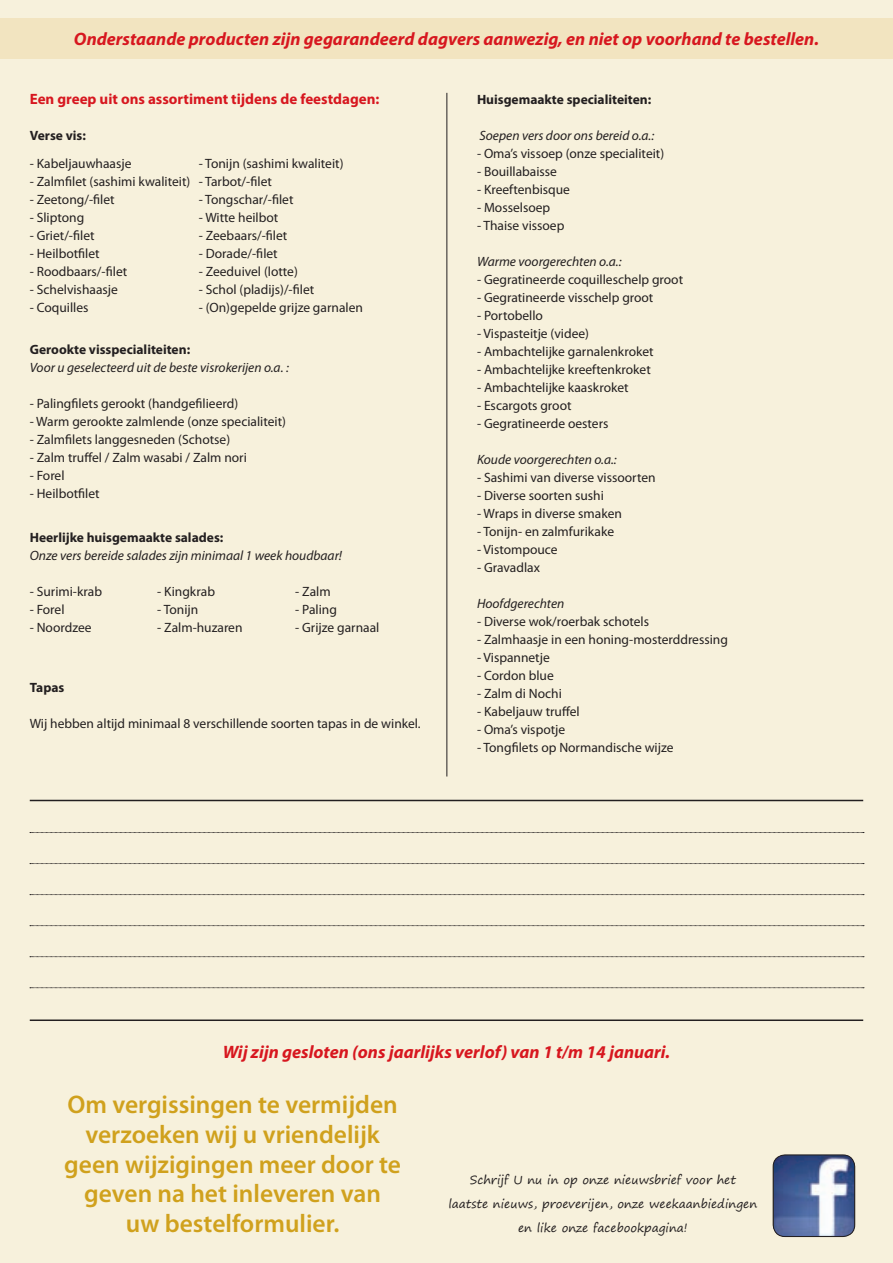
<style>
.page{position:relative;width:893px;height:1263px;background:#f7f1dc}
.page>*{position:absolute;margin:0;border:0;box-sizing:border-box;transform-origin:0 0}
.t1{font:600 25.5px/30px "Myriad Pro";color:#d0a11d;text-align:center}
.t2{font:italic 700 18px "Myriad Pro";color:#d7171f}
.t3{font:700 15px "Myriad Pro";color:#d7171f}
.t4{font:13.5px "Myriad Pro";color:#231f20}
.t5{font:italic 13.5px "Myriad Pro";color:#231f20}
.t6{font:700 13.5px "Myriad Pro";color:#231f20}
.t7{font:11.85px/23.7px "Segoe Print";color:#231f20;text-align:center}
</style>
<div class="page">
<hr style="left:446px;top:93px;width:1px;height:683px;background:#231f20">
<hr style="left:30px;top:1019px;width:833px;height:2px;background:#231f20">
<hr style="left:30px;top:800px;width:833px;height:1px;background:#231f20">
<svg style="left:30px;top:987px;width:834px;height:1px"></svg>
<svg style="left:30px;top:956px;width:834px;height:1px"></svg>
<svg style="left:30px;top:925px;width:834px;height:1px"></svg>
<svg style="left:30px;top:894px;width:834px;height:1px"></svg>
<svg style="left:30px;top:863px;width:834px;height:1px"></svg>
<svg style="left:30px;top:832px;width:834px;height:1px"></svg>
<img style="left:775px;top:1157px;width:80px;height:79px">
<div style="left:773px;top:1155px;width:82px;height:82px;border:1px solid #231f20;border-radius:12px"></div>
<div style="left:0;top:18px;width:893px;height:41px;background:#f2e4c0"></div>
<h2 class="t2" style="left:74px;top:27px;width:747px">Onderstaande producten zijn gegarandeerd dagvers aanwezig, en niet op voorhand te bestellen.</h2>
<p class="t3" style="left:30px;top:89px;width:351px">Een greep uit ons assortiment tijdens de feestdagen:</p>
<p class="t6" style="left:30px;top:126px;width:58px">Verse vis:</p>
<p class="t4" style="left:199px;top:155px;width:146px">- Tonijn (sashimi kwaliteit)</p>
<p class="t4" style="left:199px;top:173px;width:75px">- Tarbot/-filet</p>
<p class="t4" style="left:199px;top:191px;width:96px">- Tongschar/-filet</p>
<p class="t4" style="left:199px;top:209px;width:81px">- Witte heilbot</p>
<p class="t4" style="left:199px;top:227px;width:90px">- Zeebaars/-filet</p>
<p class="t4" style="left:199px;top:245px;width:80px">- Dorade/-filet</p>
<p class="t4" style="left:199px;top:263px;width:101px">- Zeeduivel (lotte)</p>
<p class="t4" style="left:199px;top:281px;width:117px">- Schol (pladijs)/-filet</p>
<p class="t4" style="left:199px;top:299px;width:166px">- (On)gepelde grijze garnalen</p>
<p class="t4" style="left:30px;top:155px;width:103px">- Kabeljauwhaasje</p>
<p class="t4" style="left:30px;top:173px;width:162px">- Zalmfilet (sashimi kwaliteit)</p>
<p class="t4" style="left:30px;top:191px;width:86px">- Zeetong/-filet</p>
<p class="t4" style="left:30px;top:209px;width:56px">- Sliptong</p>
<p class="t4" style="left:30px;top:227px;width:66px">- Griet/-filet</p>
<p class="t4" style="left:30px;top:245px;width:71px">- Heilbotfilet</p>
<p class="t4" style="left:30px;top:263px;width:99px">- Roodbaars/-filet</p>
<p class="t4" style="left:30px;top:281px;width:90px">- Schelvishaasje</p>
<p class="t4" style="left:30px;top:299px;width:60px">- Coquilles</p>
<p class="t6" style="left:30px;top:341px;width:162px">Gerookte visspecialiteiten:</p>
<p class="t5" style="left:30px;top:359px;width:261px">Voor u geselecteerd uit de beste visrokerijen o.a. :</p>
<p class="t4" style="left:30px;top:395px;width:210px">- Palingfilets gerookt (handgefilieerd)</p>
<p class="t4" style="left:30px;top:413px;width:258px">- Warm gerookte zalmlende (onze specialiteit)</p>
<p class="t4" style="left:30px;top:431px;width:202px">- Zalmfilets langgesneden (Schotse)</p>
<p class="t4" style="left:30px;top:449px;width:219px">- Zalm truffel / Zalm wasabi / Zalm nori</p>
<p class="t4" style="left:30px;top:467px;width:36px">- Forel</p>
<p class="t4" style="left:30px;top:485px;width:71px">- Heilbotfilet</p>
<p class="t6" style="left:30px;top:529px;width:195px">Heerlijke huisgemaakte salades:</p>
<p class="t5" style="left:30px;top:548px;width:314px">Onze vers bereide salades zijn minimaal 1 week houdbaar!</p>
<p class="t4" style="left:30px;top:584px;width:74px">- Surimi-krab</p>
<p class="t4" style="left:157px;top:584px;width:59px">- Kingkrab</p>
<p class="t4" style="left:295px;top:584px;width:37px">- Zalm</p>
<p class="t4" style="left:30px;top:602px;width:36px">- Forel</p>
<p class="t4" style="left:157px;top:602px;width:43px">- Tonijn</p>
<p class="t4" style="left:295px;top:602px;width:43px">- Paling</p>
<p class="t4" style="left:30px;top:620px;width:63px">- Noordzee</p>
<p class="t4" style="left:157px;top:620px;width:87px">- Zalm-huzaren</p>
<p class="t4" style="left:295px;top:620px;width:86px">- Grijze garnaal</p>
<p class="t6" style="left:30px;top:678px;width:36px">Tapas</p>
<p class="t4" style="left:30px;top:715px;width:393px">Wij hebben altijd minimaal 8 verschillende soorten tapas in de winkel.</p>
<p class="t6" style="left:477px;top:91px;width:176px">Huisgemaakte specialiteiten:</p>
<p class="t5" style="left:479px;top:127px;width:176px">Soepen vers door ons bereid o.a.:</p>
<p class="t4" style="left:477px;top:145px;width:189px">- Oma’s vissoep (onze specialiteit)</p>
<p class="t4" style="left:477px;top:163px;width:82px">- Bouillabaisse</p>
<p class="t4" style="left:477px;top:181px;width:94px">- Kreeftenbisque</p>
<p class="t4" style="left:477px;top:199px;width:75px">- Mosselsoep</p>
<p class="t4" style="left:477px;top:217px;width:89px">- Thaise vissoep</p>
<p class="t5" style="left:477px;top:253px;width:146px">Warme voorgerechten o.a.:</p>
<p class="t4" style="left:477px;top:271px;width:208px">- Gegratineerde coquilleschelp groot</p>
<p class="t4" style="left:477px;top:289px;width:178px">- Gegratineerde visschelp groot</p>
<p class="t4" style="left:477px;top:307px;width:68px">- Portobello</p>
<p class="t4" style="left:477px;top:325px;width:114px">- Vispasteitje (videe)</p>
<p class="t4" style="left:477px;top:343px;width:178px">- Ambachtelijke garnalenkroket</p>
<p class="t4" style="left:477px;top:361px;width:175px">- Ambachtelijke kreeftenkroket</p>
<p class="t4" style="left:477px;top:379px;width:153px">- Ambachtelijke kaaskroket</p>
<p class="t4" style="left:477px;top:397px;width:96px">- Escargots groot</p>
<p class="t4" style="left:477px;top:415px;width:133px">- Gegratineerde oesters</p>
<p class="t5" style="left:477px;top:451px;width:141px">Koude voorgerechten o.a.:</p>
<p class="t4" style="left:477px;top:469px;width:180px">- Sashimi van diverse vissoorten</p>
<p class="t4" style="left:477px;top:487px;width:128px">- Diverse soorten sushi</p>
<p class="t4" style="left:477px;top:505px;width:146px">- Wraps in diverse smaken</p>
<p class="t4" style="left:477px;top:523px;width:139px">- Tonijn- en zalmfurikake</p>
<p class="t4" style="left:477px;top:541px;width:82px">- Vistompouce</p>
<p class="t4" style="left:477px;top:559px;width:64px">- Gravadlax</p>
<p class="t5" style="left:477px;top:595px;width:89px">Hoofdgerechten</p>
<p class="t4" style="left:477px;top:613px;width:174px">- Diverse wok/roerbak schotels</p>
<p class="t4" style="left:477px;top:631px;width:252px">- Zalmhaasje in een honing-mosterddressing</p>
<p class="t4" style="left:477px;top:649px;width:74px">- Vispannetje</p>
<p class="t4" style="left:477px;top:667px;width:78px">- Cordon blue</p>
<p class="t4" style="left:477px;top:685px;width:86px">- Zalm di Nochi</p>
<p class="t4" style="left:477px;top:703px;width:104px">- Kabeljauw truffel</p>
<p class="t4" style="left:477px;top:721px;width:90px">- Oma’s vispotje</p>
<p class="t4" style="left:477px;top:739px;width:198px">- Tongfilets op Normandische wijze</p>
<h2 class="t2" style="left:223px;top:1040px;width:449px">Wij zijn gesloten (ons jaarlijks verlof) van 1 t/m 14 januari.</h2>
<h1 class="t1" style="left:64px;top:1088px;width:338px">Om vergissingen te vermijden verzoeken wij u vriendelijk geen wijzigingen meer door te geven na het inleveren van uw bestelformulier.</h1>
<p class="t7" style="left:448px;top:1168px;width:310px">Schrijf U nu in op onze nieuwsbrief voor het laatste nieuws, proeverijen, onze weekaanbiedingen en like onze facebookpagina!</p>
</div>
